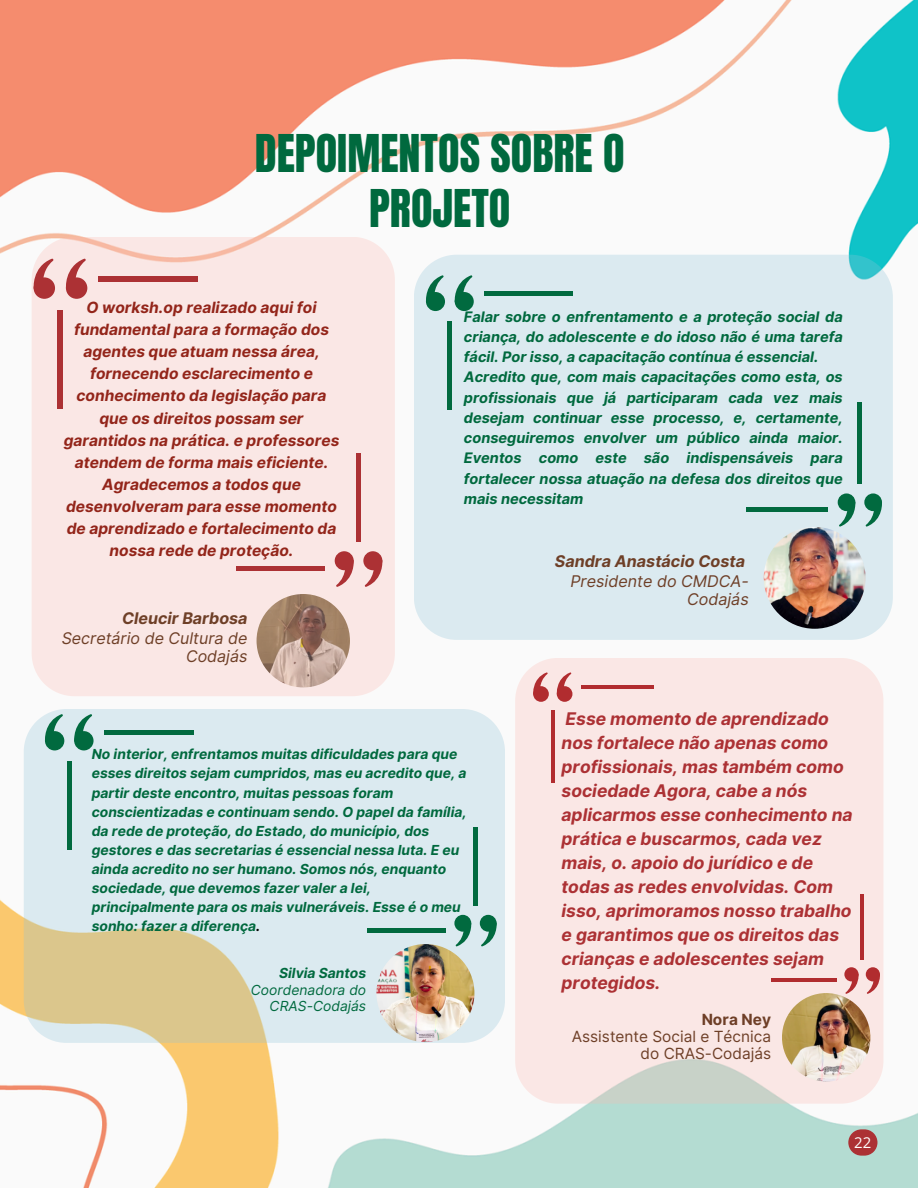
<style>
.page{position:relative;width:918px;height:1188px;background:#fff}
.page>*{position:absolute;margin:0;border:0;box-sizing:border-box;transform-origin:0 0}
.t1{font:44.25px/55.3px "Anton";color:#00693e;text-align:center}
.t2{font:italic 700 17.4px/24px "Inter";color:#ac3134}
.t3{font:italic 16.05px/20px "Inter";color:#6e3f27;text-align:right}
.t4{font:italic 700 16.05px/20.1px "Inter";color:#6e3f27;text-align:right}
.t5{font:italic 700 15.45px/22.2px "Inter";color:#93251a;text-align:center}
.t6{font:15.45px/16.8px "Inter";color:#6e3f27;text-align:right}
.t7{font:15px "Open Sans";color:#fff}
.t8{font:italic 700 14.55px/20.2px "Inter";color:#00693e}
.t9{font:italic 700 13.8px/19px "Inter";color:#00693e}
.t10{font:italic 13.8px "Inter";color:#016a3f}
.t11{font:italic 700 13.8px "Inter";color:#016a3f}
.s1{font-weight:400}
.s2{font-weight:700}
.s3{color:#000}
</style>
<div class="page">
<img style="left:0;top:0;width:918px;height:1188px">
<div style="left:414px;top:255px;width:478px;height:385px;background:#dbeaf0"></div>
<svg style="left:24px;top:709px;width:481px;height:334px;fill:#dbeaf0"></svg>
<div style="left:515px;top:658px;width:368px;height:446px;background:#fae7e5"></div>
<div style="left:32px;top:237px;width:363px;height:459px;background:#fae7e5"></div>
<div style="left:66px;top:277px;width:21px;height:22px;background:#ac3134;border-radius:50%"></div>
<svg style="left:64px;top:258px;width:22px;height:37px"></svg>
<div style="left:34px;top:277px;width:21px;height:22px;background:#ac3134;border-radius:50%"></div>
<svg style="left:32px;top:258px;width:22px;height:37px"></svg>
<div style="left:58px;top:310px;width:5px;height:99px;background:#ac3134"></div>
<div style="left:99px;top:277px;width:99px;height:5px;background:#ac3134"></div>
<svg style="left:335px;top:551px;width:19px;height:19px"></svg>
<svg style="left:336px;top:554px;width:19px;height:33px"></svg>
<svg style="left:363px;top:551px;width:19px;height:19px"></svg>
<svg style="left:364px;top:554px;width:20px;height:33px"></svg>
<div style="left:356px;top:453px;width:5px;height:88px;background:#ac3134"></div>
<div style="left:237px;top:566px;width:88px;height:5px;background:#ac3134"></div>
<svg style="left:455px;top:292px;width:19px;height:19px"></svg>
<svg style="left:453px;top:275px;width:20px;height:33px"></svg>
<svg style="left:426px;top:292px;width:19px;height:19px"></svg>
<svg style="left:424px;top:275px;width:20px;height:33px"></svg>
<hr style="left:448px;top:321px;width:4px;height:88px;background:#016a3f">
<div style="left:484px;top:291px;width:88px;height:5px;background:#016a3f"></div>
<svg style="left:838px;top:493px;width:17px;height:18px"></svg>
<svg style="left:839px;top:496px;width:18px;height:31px"></svg>
<svg style="left:864px;top:493px;width:18px;height:18px"></svg>
<svg style="left:865px;top:496px;width:19px;height:31px"></svg>
<hr style="left:858px;top:402px;width:4px;height:82px;background:#016a3f">
<hr style="left:746px;top:508px;width:82px;height:4px;background:#016a3f">
<img style="left:764px;top:527px;width:102px;height:102px;border-radius:50%">
<div style="left:74px;top:731px;width:20px;height:19px;background:#016a3f;border-radius:50%"></div>
<svg style="left:72px;top:714px;width:21px;height:33px"></svg>
<div style="left:45px;top:731px;width:19px;height:19px;background:#016a3f;border-radius:50%"></div>
<svg style="left:43px;top:714px;width:20px;height:33px"></svg>
<div style="left:67px;top:761px;width:5px;height:89px;background:#016a3f"></div>
<div style="left:104px;top:730px;width:90px;height:5px;background:#016a3f"></div>
<div style="left:454px;top:915px;width:17px;height:17px;background:#016a3f;border-radius:50%"></div>
<svg style="left:455px;top:917px;width:18px;height:30px"></svg>
<div style="left:480px;top:915px;width:17px;height:17px;background:#016a3f;border-radius:50%"></div>
<svg style="left:481px;top:917px;width:17px;height:30px"></svg>
<hr style="left:474px;top:828px;width:4px;height:78px;background:#016a3f">
<hr style="left:368px;top:928px;width:77px;height:4px;background:#016a3f">
<img style="left:376px;top:944px;width:98px;height:98px;border-radius:50%">
<svg style="left:557px;top:686px;width:15px;height:16px"></svg>
<svg style="left:555px;top:672px;width:17px;height:27px"></svg>
<svg style="left:533px;top:686px;width:16px;height:16px"></svg>
<svg style="left:532px;top:672px;width:16px;height:27px"></svg>
<hr style="left:551px;top:710px;width:4px;height:72px;background:#b12c2f">
<hr style="left:581px;top:686px;width:72px;height:3px;background:#b12c2f">
<svg style="left:844px;top:967px;width:15px;height:14px"></svg>
<svg style="left:845px;top:969px;width:15px;height:25px"></svg>
<svg style="left:866px;top:967px;width:14px;height:14px"></svg>
<svg style="left:866px;top:969px;width:15px;height:25px"></svg>
<hr style="left:860px;top:894px;width:4px;height:66px;background:#b12c2f">
<hr style="left:771px;top:979px;width:66px;height:3px;background:#b12c2f">
<img style="left:782px;top:993px;width:88px;height:89px;border-radius:50%">
<svg style="left:848px;top:1129px;width:29px;height:27px"></svg>
<p class="t1" style="left:255px;top:126px;width:371px">DEPOIMENTOS SOBRE O<br>PROJETO</p>
<p class="t5" style="left:64px;top:296px;width:277px">O worksh.op realizado aqui foi fundamental para a formação dos agentes que atuam nessa área, fornecendo esclarecimento e conhecimento da legislação para que os direitos possam ser garantidos na prática. e professores atendem de forma mais eficiente.<br>Agradecemos a todos que desenvolveram para esse momento de aprendizado e fortalecimento da nossa rede de proteção.</p>
<h4 class="t8" style="left:464px;top:306px;width:380px">Falar sobre o enfrentamento e a proteção social da criança, do adolescente e do idoso não é uma tarefa fácil. Por isso, a capacitação contínua é essencial.<br>Acredito que, com mais capacitações como esta, os profissionais que já participaram cada vez mais desejam continuar esse processo, e, certamente, conseguiremos envolver um público ainda maior.<br>Eventos como este são indispensáveis para fortalecer nossa atuação na defesa dos direitos que mais necessitam</h4>
<h3 class="t4" style="left:555px;top:551px;width:195px">Sandra Anastácio Costa<br><span class="s1">Presidente do CMDCA-</span></h3>
<h3 class="t3" style="left:687px;top:590px;width:63px">Codajás</h3>
<p class="t3" style="left:62px;top:608px;width:187px"><span class="s2">Cleucir Barbosa<br></span>Secretário de Cultura de</p>
<p class="t3" style="left:186px;top:646px;width:63px">Codajás</p>
<p class="t9" style="left:92px;top:745px;width:376px">No interior, enfrentamos muitas dificuldades para que esses direitos sejam cumpridos, mas eu acredito que, a partir deste encontro, muitas pessoas foram conscientizadas e continuam sendo. O papel da família, da rede de proteção, do Estado, do município, dos gestores e das secretarias é essencial nessa luta. E eu ainda acredito no ser humano. Somos nós, enquanto sociedade, que devemos fazer valer a lei, principalmente para os mais vulneráveis. Esse é o meu sonho: fazer a diferença<span class="s3">.</span></p>
<p class="t11" style="left:279px;top:965px;width:89px">Silvia Santos</p>
<h2 class="t10" style="left:251px;top:982px;width:117px">Coordenadora do</h2>
<p class="t10" style="left:270px;top:998px;width:98px">CRAS-Codajás</p>
<p class="t2" style="left:562px;top:706px;width:293px">Esse momento de aprendizado nos fortalece não apenas como profissionais, mas também como sociedade Agora, cabe a nós aplicarmos esse conhecimento na prática e buscarmos, cada vez mais, o. apoio do jurídico e de todas as redes envolvidas. Com isso, aprimoramos nosso trabalho e garantimos que os direitos das crianças e adolescentes sejam protegidos.</p>
<p class="t6" style="left:572px;top:1011px;width:201px"><span class="s2">Nora Ney<br></span>Assistente Social e Técnica do CRAS-Codajás</p>
<p class="t7" style="left:854px;top:1132px;width:19px">22</p>
</div>
